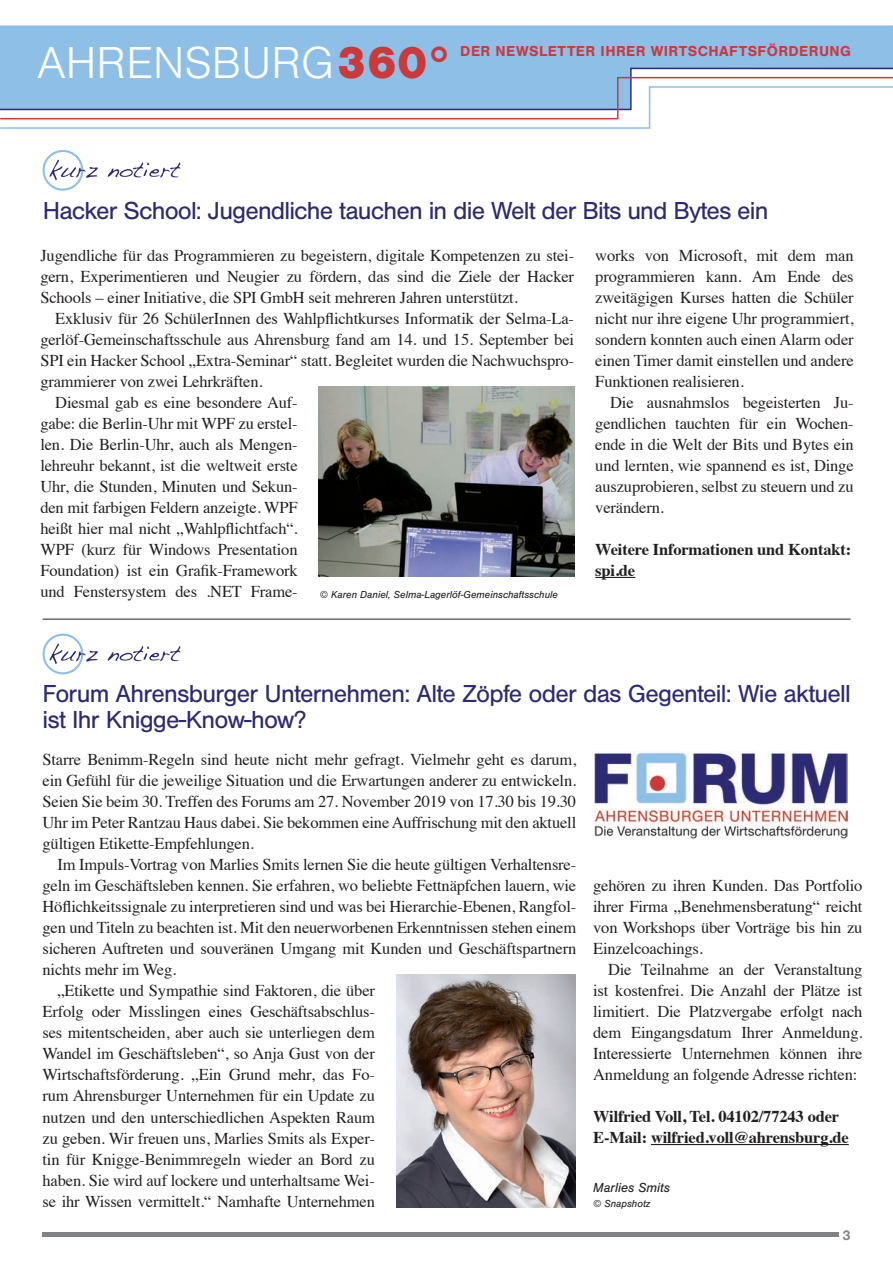
<style>
.page{position:relative;width:893px;height:1263px;background:#fff}
.page>*{position:absolute;margin:0;border:0;box-sizing:border-box;transform-origin:0 0}
.t1{font:300 46.5px "Sans";color:#fff}
.t2{font:25.5px/25.5px "Sans";letter-spacing:-.03em;color:#2d2a73}
.t3{font:16.5px/21px "Times";letter-spacing:-.01em;color:#231f20;text-align:justify}
.t4{font:700 16.5px/21px "Times";letter-spacing:-.01em;color:#231f20}
.t5{font:700 15px "Sans";letter-spacing:.025em;color:#cc393b}
.t6{font:italic 13.5px "Sans";color:#231f20}
.t7{font:700 13.5px "Helvetica Neue";color:#808285}
.t8{font:italic 10.5px "Sans";color:#231f20}
.s1{font-weight:900;color:#cc393b}
</style>
<div class="page">
<div style="left:0;top:26px;width:893px;height:41px;background:#8dbfe7"></div>
<svg style="left:0;top:67px;width:893px;height:62px"></svg>
<hr style="left:43px;top:1232px;width:796px;height:4px;background:#808285">
<hr style="left:595px;top:577px;width:40px;height:1px;background:#231f20">
<div style="left:43px;top:150px;width:40px;height:41px;border:2px solid #8dbfe7;border-radius:50%"></div>
<svg style="left:50px;top:160px;width:130px;height:20px"></svg>
<img style="left:319px;top:387px;width:255px;height:190px">
<hr style="left:43px;top:619px;width:808px;height:1px;background:#231f20">
<div style="left:43px;top:634px;width:40px;height:40px;border:2px solid #8dbfe7;border-radius:50%"></div>
<svg style="left:50px;top:643px;width:130px;height:21px"></svg>
<hr style="left:651px;top:1144px;width:198px;height:1px;background:#231f20">
<img style="left:397px;top:974px;width:178px;height:233px">
<img style="left:594px;top:752px;width:253px;height:87px">
<h1 class="t1" style="left:37px;top:38px;width:415px">AHRENSBURG<span class="s1">360°</span></h1>
<p class="t5" style="left:460px;top:42px;width:392px">DER NEWSLETTER IHRER WIRTSCHAFTSFÖRDERUNG</p>
<h2 class="t2" style="left:43px;top:198px;width:727px">Hacker School: Jugendliche tauchen in die Welt der Bits und Bytes ein</h2>
<p class="t3" style="left:40px;top:244px;width:535px">Jugendliche für das Programmieren zu begeistern, digitale Kompetenzen zu stei&shy;gern, Experimentieren und Neugier zu fördern, das sind die Ziele der Hacker Schools – einer Initiative, die SPI GmbH seit mehreren Jahren unterstützt.</p>
<p class="t3" style="left:55px;top:307px;width:520px">Exklusiv für 26 SchülerInnen des Wahlpflichtkurses Informatik der Selma-La-</p>
<p class="t3" style="left:40px;top:328px;width:535px">gerlöf-Gemeinschaftsschule aus Ahrensburg fand am 14. und 15. September bei</p>
<p class="t3" style="left:40px;top:349px;width:535px">SPI ein Hacker School „Extra-Seminar“ statt. Begleitet wurden die Nachwuchspro-</p>
<p class="t3" style="left:40px;top:370px;width:224px">grammierer von zwei Lehrkräften.</p>
<p class="t3" style="left:55px;top:391px;width:244px">Diesmal gab es eine besondere Auf-</p>
<p class="t3" style="left:40px;top:412px;width:259px">gabe: die Berlin-Uhr mit WPF zu erstel-</p>
<p class="t3" style="left:40px;top:433px;width:259px">len. Die Berlin-Uhr, auch als Mengen-</p>
<p class="t3" style="left:40px;top:454px;width:259px">lehreuhr bekannt, ist die weltweit erste</p>
<p class="t3" style="left:40px;top:475px;width:259px">Uhr, die Stunden, Minuten und Sekun-</p>
<p class="t3" style="left:40px;top:496px;width:259px">den mit farbigen Feldern anzeigte. WPF</p>
<p class="t3" style="left:40px;top:517px;width:259px">heißt hier mal nicht „Wahlpflichtfach“.</p>
<p class="t3" style="left:40px;top:538px;width:259px">WPF (kurz für Windows Presentation</p>
<p class="t3" style="left:40px;top:559px;width:259px">Foundation) ist ein Grafik-Framework</p>
<p class="t3" style="left:40px;top:580px;width:259px">und Fenstersystem des .NET Frame-</p>
<p class="t8" style="left:320px;top:588px;width:240px">© Karen Daniel, Selma-Lagerlöf-Gemeinschaftsschule</p>
<p class="t3" style="left:595px;top:244px;width:260px">works von Microsoft, mit dem man programmieren kann. Am Ende des zweitägigen Kurses hatten die Schüler nicht nur ihre eigene Uhr programmiert, sondern konnten auch einen Alarm oder einen Timer damit einstellen und andere Funktionen realisieren.</p>
<p class="t3" style="left:595px;top:391px;width:260px;text-indent:15px">Die ausnahmslos begeisterten Ju&shy;gendlichen tauchten für ein Wochen&shy;ende in die Welt der Bits und Bytes ein und lernten, wie spannend es ist, Dinge auszuprobieren, selbst zu steuern und zu verändern.</p>
<p class="t4" style="left:595px;top:538px;width:257px">Weitere Informationen und Kontakt: spi.de</p>
<h2 class="t2" style="left:43px;top:681px;width:810px">Forum Ahrensburger Unternehmen: Alte Zöpfe oder das Gegenteil: Wie aktuell ist Ihr Knigge-Know-how?</h2>
<p class="t3" style="left:43px;top:748px;width:535px">Starre Benimm-Regeln sind heute nicht mehr gefragt. Vielmehr geht es darum, ein Gefühl für die jeweilige Situation und die Erwartungen anderer zu entwickeln.<br>Seien Sie beim 30. Treffen des Forums am 27. November 2019 von 17.30 bis 19.30<br>Uhr im Peter Rantzau Haus dabei. Sie bekommen eine Auffrischung mit den aktuell gültigen Etikette-Empfehlungen.</p>
<p class="t3" style="left:57px;top:853px;width:520px">Im Impuls-Vortrag von Marlies Smits lernen Sie die heute gültigen Verhaltensre-</p>
<p class="t3" style="left:43px;top:874px;width:535px">geln im Geschäftsleben kennen. Sie erfahren, wo beliebte Fettnäpfchen lauern, wie</p>
<p class="t3" style="left:43px;top:895px;width:535px">Höflichkeitssignale zu interpretieren sind und was bei Hierarchie-Ebenen, Rangfol-</p>
<p class="t3" style="left:43px;top:916px;width:535px">gen und Titeln zu beachten ist. Mit den neuerworbenen Erkenntnissen stehen einem</p>
<p class="t3" style="left:43px;top:937px;width:535px">sicheren Auftreten und souveränen Umgang mit Kunden und Geschäftspartnern</p>
<p class="t3" style="left:43px;top:958px;width:135px">nichts mehr im Weg.</p>
<p class="t3" style="left:57px;top:979px;width:319px">„Etikette und Sympathie sind Faktoren, die über</p>
<p class="t3" style="left:43px;top:1000px;width:334px">Erfolg oder Misslingen eines Geschäftsabschlus-</p>
<p class="t3" style="left:43px;top:1021px;width:334px">ses mitentscheiden, aber auch sie unterliegen dem</p>
<p class="t3" style="left:43px;top:1042px;width:334px">Wandel im Geschäftsleben“, so Anja Gust von der</p>
<p class="t3" style="left:43px;top:1063px;width:334px">Wirtschaftsförderung. „Ein Grund mehr, das Fo-</p>
<p class="t3" style="left:43px;top:1084px;width:334px">rum Ahrensburger Unternehmen für ein Update zu</p>
<p class="t3" style="left:43px;top:1105px;width:334px">nutzen und den unterschiedlichen Aspekten Raum</p>
<p class="t3" style="left:43px;top:1126px;width:334px">zu geben. Wir freuen uns, Marlies Smits als Exper-</p>
<p class="t3" style="left:43px;top:1147px;width:334px">tin für Knigge-Benimmregeln wieder an Bord zu</p>
<p class="t3" style="left:43px;top:1168px;width:334px">haben. Sie wird auf lockere und unterhaltsame Wei-</p>
<p class="t3" style="left:43px;top:1189px;width:334px">se ihr Wissen vermittelt.“ Namhafte Unternehmen</p>
<p class="t3" style="left:593px;top:874px;width:271px">gehören zu ihren Kunden. Das Portfolio ihrer Firma „Benehmensberatung“ reicht von Workshops über Vorträge bis hin zu Einzelcoachings.</p>
<p class="t3" style="left:593px;top:958px;width:271px;text-indent:15px">Die Teilnahme an der Veranstaltung ist kostenfrei. Die Anzahl der Plätze ist limitiert. Die Platzvergabe erfolgt nach dem Eingangsdatum Ihrer Anmeldung.<br>Interessierte Unternehmen können ihre Anmeldung an folgende Adresse richten:</p>
<p class="t4" style="left:593px;top:1104px;width:257px">Wilfried Voll, Tel. 04102/77243 oder<br>E-Mail: wilfried.voll@ahrensburg.de</p>
<p class="t6" style="left:593px;top:1180px;width:78px">Marlies Smits</p>
<p class="t8" style="left:593px;top:1198px;width:59px">© Snapshotz</p>
<p class="t7" style="left:843px;top:1224px;width:9px">3</p>
</div>
